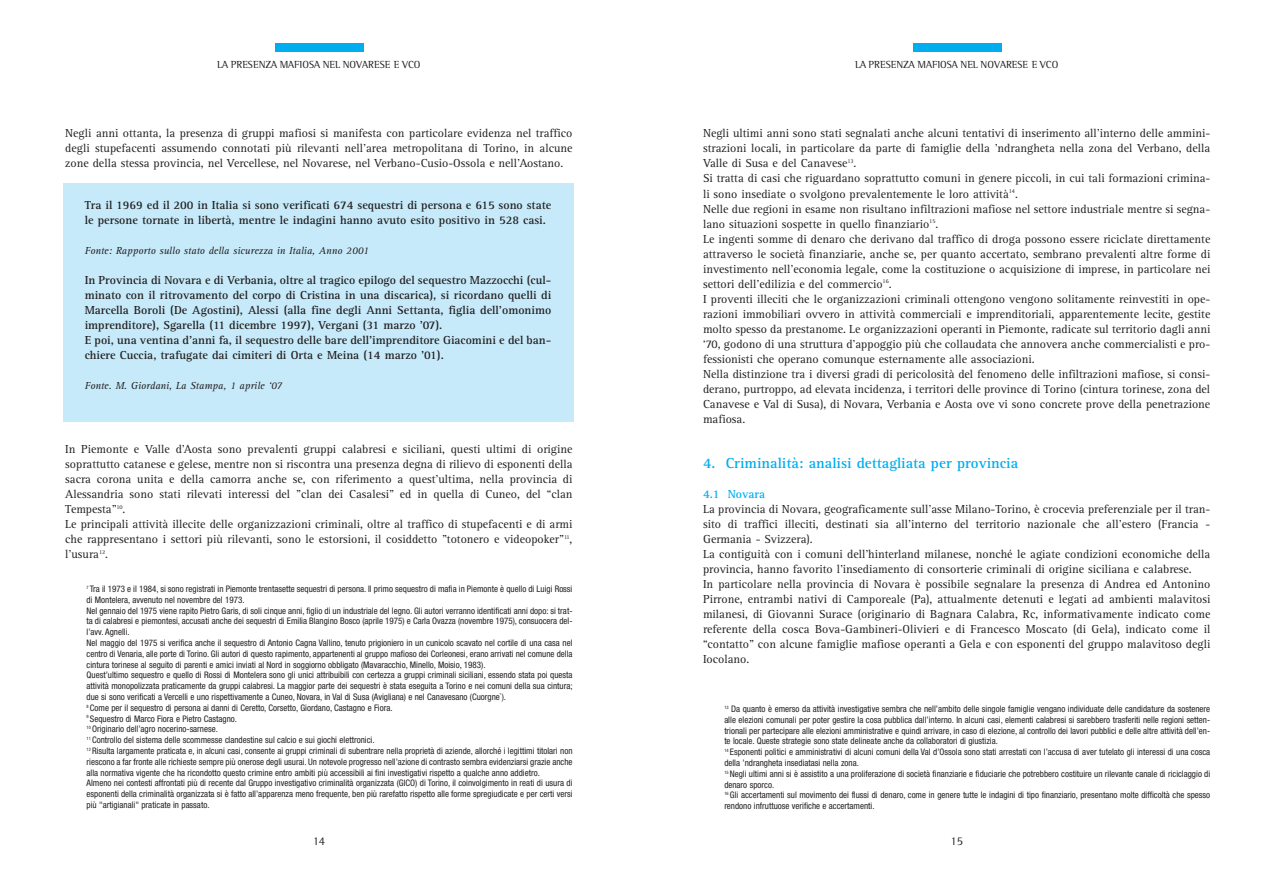
<style>
.page{position:relative;width:1275px;height:893px;background:#fff}
.page>*{position:absolute;margin:0;border:0;box-sizing:border-box;transform-origin:0 0}
.t1{font:700 15px "Rotis Serif";color:#00aeef}
.t2{font:12px/15px "Rotis Serif";color:#231f20}
.t3{font:700 12px/15px "Rotis Serif";color:#231f20}
.t4{font:700 12px "Rotis Serif";color:#00aeef}
.t5{font:12px "Rotis Semi Serif";color:#231f20}
.t6{font:italic 10.5px "Rotis Serif";color:#231f20}
.t7{font:10.5px "Rotis Semi Serif";color:#231f20}
.t8{font:condensed 9px/10.8px "Helvetica Neue";color:#231f20}
</style>
<div class="page">
<div style="left:913px;top:43px;width:88px;height:8px;background:#00aeef"></div>
<div style="left:64px;top:183px;width:510px;height:238px;background:#c6eafa"></div>
<div style="left:275px;top:43px;width:88px;height:8px;background:#00aeef"></div>
<p class="t7" style="left:217px;top:61px;width:205px">LA PRESENZA MAFIOSA NEL NOVARESE E VCO</p>
<p class="t2" style="left:65px;top:127px;width:509px;text-align:justify">Negli anni ottanta, la presenza di gruppi mafiosi si manifesta con particolare evidenza nel traffico degli stupefacenti assumendo connotati più rilevanti nell’area metropolitana di Torino, in alcune zone della stessa provincia, nel Vercellese, nel Novarese, nel Verbano-Cusio-Ossola e nell’Aostano.</p>
<p class="t3" style="left:85px;top:199px;width:468px">Tra il 1969 ed il 200 in Italia si sono verificati 674 sequestri di persona e 615 sono state le persone tornate in libertà, mentre le indagini hanno avuto esito positivo in 528 casi.</p>
<p class="t6" style="left:85px;top:247px;width:286px">Fonte: Rapporto sullo stato della sicurezza in Italia, Anno 2001</p>
<p class="t3" style="left:85px;top:274px;width:468px">In Provincia di Novara e di Verbania, oltre al tragico epilogo del sequestro Mazzocchi (cul&shy;minato con il ritrovamento del corpo di Cristina in una discarica), si ricordano quelli di Marcella Boroli (De Agostini), Alessi (alla fine degli Anni Settanta, figlia dell’omonimo imprenditore), Sgarella (11 dicembre 1997), Vergani (31 marzo ’07).<br>E poi, una ventina d’anni fa, il sequestro delle bare dell’imprenditore Giacomini e del ban&shy;chiere Cuccia, trafugate dai cimiteri di Orta e Meina (14 marzo ’01).</p>
<p class="t6" style="left:85px;top:382px;width:199px">Fonte. M. Giordani, La Stampa, 1 aprile ‘07</p>
<p class="t2" style="left:65px;top:442px;width:509px">In Piemonte e Valle d’Aosta sono prevalenti gruppi calabresi e siciliani, questi ultimi di origine soprattutto catanese e gelese, mentre non si riscontra una presenza degna di rilievo di esponenti della sacra corona unita e della camorra anche se, con riferimento a quest’ultima, nella provincia di Alessandria sono stati rilevati interessi del "clan dei Casalesi" ed in quella di Cuneo, del “clan Tempesta”<sup>10</sup>.<br>Le principali attività illecite delle organizzazioni criminali, oltre al traffico di stupefacenti e di armi che rappresentano i settori più rilevanti, sono le estorsioni, il cosiddetto "totonero e videopoker"<sup>11</sup>, l’usura<sup>12</sup>.</p>
<p class="t8" style="left:87px;top:584px;width:487px"><sup>7</sup> Tra il 1973 e il 1984, si sono registrati in Piemonte trentasette sequestri di persona. Il primo sequestro di mafia in Piemonte è quello di Luigi Rossi di Montelera, avvenuto nel novembre del 1973.<br>Nel gennaio del 1975 viene rapito Pietro Garis, di soli cinque anni, figlio di un industriale del legno. Gli autori verranno identificati anni dopo: si trat&shy;ta di calabresi e piemontesi, accusati anche dei sequestri di Emilia Blangino Bosco (aprile 1975) e Carla Ovazza (novembre 1975), consuocera del&shy;l’avv. Agnelli.<br>Nel maggio del 1975 si verifica anche il sequestro di Antonio Cagna Vallino, tenuto prigioniero in un cunicolo scavato nel cortile di una casa nel centro di Venaria, alle porte di Torino. Gli autori di questo rapimento, appartenenti al gruppo mafioso dei Corleonesi, erano arrivati nel comune della cintura torinese al seguito di parenti e amici inviati al Nord in soggiorno obbligato (Mavaracchio, Minello, Moisio, 1983).<br>Quest’ultimo sequestro e quello di Rossi di Montelera sono gli unici attribuibili con certezza a gruppi criminali siciliani, essendo stata poi questa attività monopolizzata praticamente da gruppi calabresi. La maggior parte dei sequestri è stata eseguita a Torino e nei comuni della sua cintura; due si sono verificati a Vercelli e uno rispettivamente a Cuneo, Novara, in Val di Susa (Avigliana) e nel Canavesano (Cuorgne`).<br><sup>8</sup> Come per il sequestro di persona ai danni di Ceretto, Corsetto, Giordano, Castagno e Fiora.<br><sup>9</sup> Sequestro di Marco Fiora e Pietro Castagno.<br><sup>10</sup> Originario dell’agro nocerino-sarnese.<br><sup>11</sup> Controllo del sistema delle scommesse clandestine sul calcio e sui giochi elettronici.<br><sup>12</sup> Risulta largamente praticata e, in alcuni casi, consente ai gruppi criminali di subentrare nella proprietà di aziende, allorché i legittimi titolari non riescono a far fronte alle richieste sempre più onerose degli usurai. Un notevole progresso nell’azione di contrasto sembra evidenziarsi grazie anche alla normativa vigente che ha ricondotto questo crimine entro ambiti più accessibili ai fini investigativi rispetto a qualche anno addietro.<br>Almeno nei contesti affrontati più di recente dal Gruppo investigativo criminalità organizzata (GICO) di Torino, il coinvolgimento in reati di usura di esponenti della criminalità organizzata si è fatto all’apparenza meno frequente, ben più rarefatto rispetto alle forme spregiudicate e per certi versi più "artigianali" praticate in passato.</p>
<p class="t5" style="left:313px;top:836px;width:14px">14</p>
<p class="t7" style="left:855px;top:61px;width:205px">LA PRESENZA MAFIOSA NEL NOVARESE E VCO</p>
<p class="t2" style="left:703px;top:127px;width:509px">Negli ultimi anni sono stati segnalati anche alcuni tentativi di inserimento all’interno delle ammini&shy;strazioni locali, in particolare da parte di famiglie della ’ndrangheta nella zona del Verbano, della Valle di Susa e del Canavese<sup>13</sup>.<br>Si tratta di casi che riguardano soprattutto comuni in genere piccoli, in cui tali formazioni crimina&shy;li sono insediate o svolgono prevalentemente le loro attività<sup>14</sup>.<br>Nelle due regioni in esame non risultano infiltrazioni mafiose nel settore industriale mentre si segna&shy;lano situazioni sospette in quello finanziario<sup>15</sup>.<br>Le ingenti somme di denaro che derivano dal traffico di droga possono essere riciclate direttamente attraverso le società finanziarie, anche se, per quanto accertato, sembrano prevalenti altre forme di investimento nell’economia legale, come la costituzione o acquisizione di imprese, in particolare nei settori dell’edilizia e del commercio<sup>16</sup>.<br>I proventi illeciti che le organizzazioni criminali ottengono vengono solitamente reinvestiti in ope&shy;razioni immobiliari ovvero in attività commerciali e imprenditoriali, apparentemente lecite, gestite molto spesso da prestanome. Le organizzazioni operanti in Piemonte, radicate sul territorio dagli anni ‘70, godono di una struttura d’appoggio più che collaudata che annovera anche commercialisti e pro&shy;fessionisti che operano comunque esternamente alle associazioni.<br>Nella distinzione tra i diversi gradi di pericolosità del fenomeno delle infiltrazioni mafiose, si consi&shy;derano, purtroppo, ad elevata incidenza, i territori delle province di Torino (cintura torinese, zona del Canavese e Val di Susa), di Novara, Verbania e Aosta ove vi sono concrete prove della penetrazione mafiosa.</p>
<p class="t1" style="left:703px;top:457px;width:317px">4. Criminalità: analisi dettagliata per provincia</p>
<p class="t4" style="left:703px;top:489px;width:64px">4.1 Novara</p>
<p class="t2" style="left:703px;top:502px;width:509px">La provincia di Novara, geograficamente sull’asse Milano-Torino, è crocevia preferenziale per il tran&shy;sito di traffici illeciti, destinati sia all’interno del territorio nazionale che all’estero (Francia - Germania - Svizzera).<br>La contiguità con i comuni dell’hinterland milanese, nonché le agiate condizioni economiche della provincia, hanno favorito l’insediamento di consorterie criminali di origine siciliana e calabrese.<br>In particolare nella provincia di Novara è possibile segnalare la presenza di Andrea ed Antonino Pirrone, entrambi nativi di Camporeale (Pa), attualmente detenuti e legati ad ambienti malavitosi milanesi, di Giovanni Surace (originario di Bagnara Calabra, Rc, informativamente indicato come referente della cosca Bova-Gambineri-Olivieri e di Francesco Moscato (di Gela), indicato come il “contatto” con alcune famiglie mafiose operanti a Gela e con esponenti del gruppo malavitoso degli Iocolano.</p>
<p class="t8" style="left:724px;top:704px;width:487px"><sup>13</sup> Da quanto è emerso da attività investigative sembra che nell’ambito delle singole famiglie vengano individuate delle candidature da sostenere alle elezioni comunali per poter gestire la cosa pubblica dall’interno. In alcuni casi, elementi calabresi si sarebbero trasferiti nelle regioni setten&shy;trionali per partecipare alle elezioni amministrative e quindi arrivare, in caso di elezione, al controllo dei lavori pubblici e delle altre attività dell’en&shy;te locale. Queste strategie sono state delineate anche da collaboratori di giustizia.<br><sup>14</sup> Esponenti politici e amministrativi di alcuni comuni della Val d’Ossola sono stati arrestati con l’accusa di aver tutelato gli interessi di una cosca della ’ndrangheta insediatasi nella zona.<br><sup>15</sup> Negli ultimi anni si è assistito a una proliferazione di società finanziarie e fiduciarie che potrebbero costituire un rilevante canale di riciclaggio di denaro sporco.<br><sup>16</sup> Gli accertamenti sul movimento dei flussi di denaro, come in genere tutte le indagini di tipo finanziario, presentano molte difficoltà che spesso rendono infruttuose verifiche e accertamenti.</p>
<p class="t5" style="left:950px;top:836px;width:14px">15</p>
</div>
